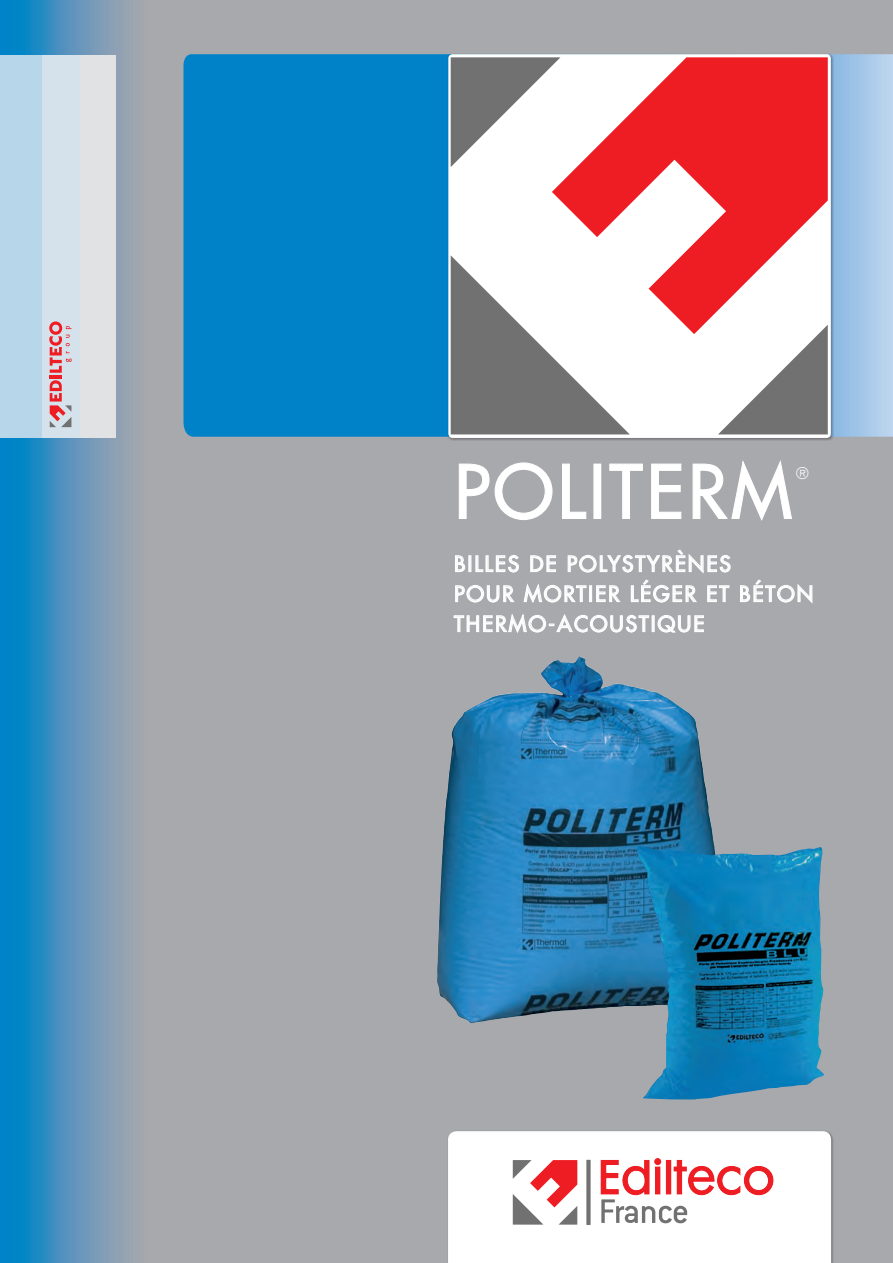
<style>
.page{position:relative;width:893px;height:1263px;background:#a8a9ad}
.page>*{position:absolute;margin:0;border:0;box-sizing:border-box;transform-origin:0 0}
.t1{font:72px "Futura LT";letter-spacing:.055em;color:#fff}
.t2{font:21px/30px "Futura LT";letter-spacing:.1em;color:#fff}
.t3{font:300 15.75px "Futura LT";color:#fff}
</style>
<div class="page">
<svg style="left:0;top:0;width:136px;height:1263px;background:#5293bc"></svg>
<svg style="left:183px;top:54px;width:710px;height:383px;background:#1f8ece"></svg>
<svg style="left:448px;top:54px;width:383px;height:384px;background:#ecf0f3"></svg>
<div style="left:0;top:55px;width:42px;height:383px;background:#b7d6e9"></div>
<div style="left:42px;top:55px;width:39px;height:383px;background:#d5e2eb"></div>
<div style="left:81px;top:55px;width:35px;height:383px;background:#e1e2e4"></div>
<div style="left:448px;top:1131px;width:383px;height:132px;background:#fff"></div>
<svg style="left:455px;top:549px;width:276px;height:54px"></svg>
<svg style="left:740px;top:579px;width:73px;height:25px"></svg>
<svg style="left:453px;top:613px;width:196px;height:20px"></svg>
<div style="left:652px;top:615px;width:3px;height:17px;border:1px solid #fff"></div>
<svg style="left:657px;top:615px;width:47px;height:18px"></svg>
<svg style="left:49px;top:321px;width:23px;height:106px"></svg>
<svg style="left:451px;top:57px;width:377px;height:377px;background:#c2c2c2"></svg>
<svg style="left:552px;top:57px;width:276px;height:277px;background:#f5878a"></svg>
<svg style="left:458px;top:462px;width:95px;height:58px"></svg>
<svg style="left:562px;top:463px;width:25px;height:56px"></svg>
<div style="left:593px;top:464px;width:8px;height:55px;border:1px solid #fff"></div>
<svg style="left:609px;top:463px;width:34px;height:56px"></svg>
<svg style="left:651px;top:463px;width:31px;height:56px"></svg>
<svg style="left:692px;top:460px;width:100px;height:61px"></svg>
<img style="left:437px;top:660px;width:277px;height:364px">
<img style="left:636px;top:845px;width:188px;height:254px">
<svg style="left:513px;top:1160px;width:64px;height:64px;background:#dfa3a5"></svg>
<hr style="left:587px;top:1160px;width:3px;height:64px;background:#727172">
<svg style="left:601px;top:1158px;width:172px;height:65px;background:#f2c2c3"></svg>
<h1 class="t1" style="left:454px;top:445px;width:340px">POLITERM</h1>
<p class="t3" style="left:796px;top:464px;width:14px">®</p>
<p class="t2" style="left:454px;top:549px;width:361px">BILLES DE POLYSTYRÈNES<br>POUR MORTIER LÉGER ET BÉTON<br>THERMO-ACOUSTIQUE</p>
</div>
